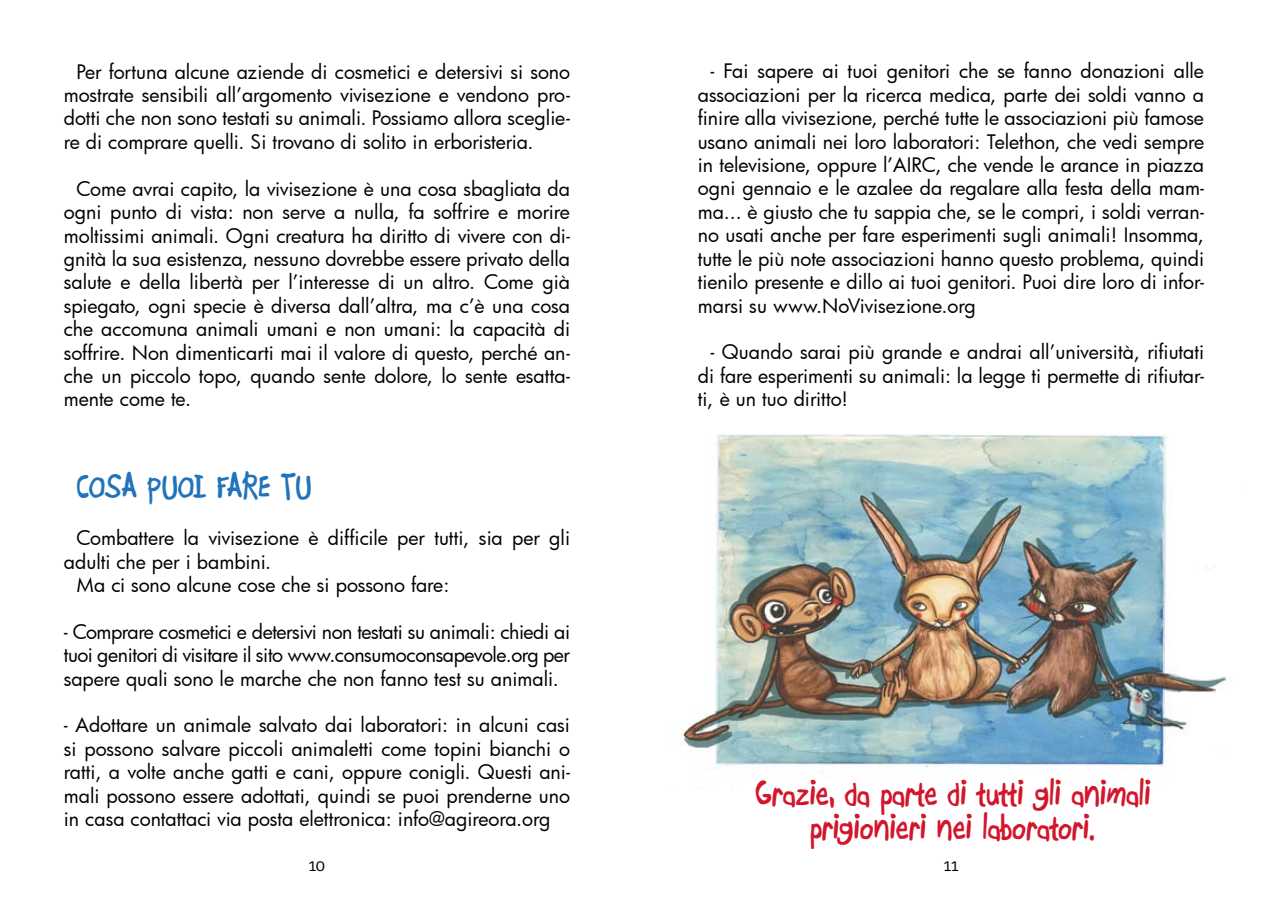
<style>
.page{position:relative;width:1268px;height:902px;background:#fff}
.page>*{position:absolute;margin:0;border:0;box-sizing:border-box;transform-origin:0 0}
.t1{font:700 37.5px/34.5px "Boopee";color:#d2162c;text-align:center}
.t2{font:700 37.5px "Boopee";color:#2173ba}
.t3{font:19.5px/23.4px "Futura Bk";color:#000;text-align:justify}
.t4{font:13.5px "Toyota Display";color:#000}
</style>
<div class="page">
<img style="left:671px;top:434px;width:556px;height:355px">
<p class="t3" style="left:64px;top:59px;width:507px;text-indent:13px">Per fortuna alcune aziende di cosmetici e detersivi si sono mostrate sensibili all’argomento vivisezione e vendono pro&shy;dotti che non sono testati su animali. Possiamo allora sceglie&shy;re di comprare quelli. Si trovano di solito in erboristeria.</p>
<p class="t3" style="left:64px;top:176px;width:507px;text-indent:13px">Come avrai capito, la vivisezione è una cosa sbagliata da ogni punto di vista: non serve a nulla, fa soffrire e morire moltissimi animali. Ogni creatura ha diritto di vivere con di&shy;gnità la sua esistenza, nessuno dovrebbe essere privato della salute e della libertà per l’interesse di un altro. Come già spiegato, ogni specie è diversa dall’altra, ma c’è una cosa che accomuna animali umani e non umani: la capacità di soffrire. Non dimenticarti mai il valore di questo, perché an&shy;che un piccolo topo, quando sente dolore, lo sente esatta&shy;mente come te.</p>
<h1 class="t2" style="left:77px;top:464px;width:237px">COSA PUOI FARE TU</h1>
<p class="t3" style="left:77px;top:526px;width:495px">Combattere la vivisezione è difficile per tutti, sia per gli</p>
<p class="t3" style="left:64px;top:549px;width:209px">adulti che per i bambini.</p>
<p class="t3" style="left:77px;top:572px;width:374px">Ma ci sono alcune cose che si possono fare:</p>
<p class="t3" style="left:64px;top:619px;width:507px">- Comprare cosmetici e detersivi non testati su animali: chiedi ai tuoi genitori di visitare il sito www.consumoconsapevole.org per sapere quali sono le marche che non fanno test su animali.</p>
<p class="t3" style="left:64px;top:713px;width:507px">- Adottare un animale salvato dai laboratori: in alcuni casi si possono salvare piccoli animaletti come topini bianchi o ratti, a volte anche gatti e cani, oppure conigli. Questi ani&shy;mali possono essere adottati, quindi se puoi prenderne uno in casa contattaci via posta elettronica: info@agireora.org</p>
<p class="t3" style="left:697px;top:59px;width:507px;text-indent:13px">- Fai sapere ai tuoi genitori che se fanno donazioni alle associazioni per la ricerca medica, parte dei soldi vanno a finire alla vivisezione, perché tutte le associazioni più famose usano animali nei loro laboratori: Telethon, che vedi sempre in televisione, oppure l’AIRC, che vende le arance in piazza ogni gennaio e le azalee da regalare alla festa della mam&shy;ma... è giusto che tu sappia che, se le compri, i soldi verran&shy;no usati anche per fare esperimenti sugli animali! Insomma, tutte le più note associazioni hanno questo problema, quindi tienilo presente e dillo ai tuoi genitori. Puoi dire loro di infor&shy;marsi su www.NoVivisezione.org</p>
<p class="t3" style="left:697px;top:340px;width:507px;text-indent:13px">- Quando sarai più grande e andrai all’università, rifiutati di fare esperimenti su animali: la legge ti permette di rifiutar&shy;ti, è un tuo diritto!</p>
<h1 class="t1" style="left:755px;top:777px;width:397px">Grazie, da parte di tutti gli animali prigionieri nei laboratori.</h1>
<p class="t4" style="left:309px;top:856px;width:18px">10</p>
<p class="t4" style="left:943px;top:856px;width:16px">11</p>
</div>
